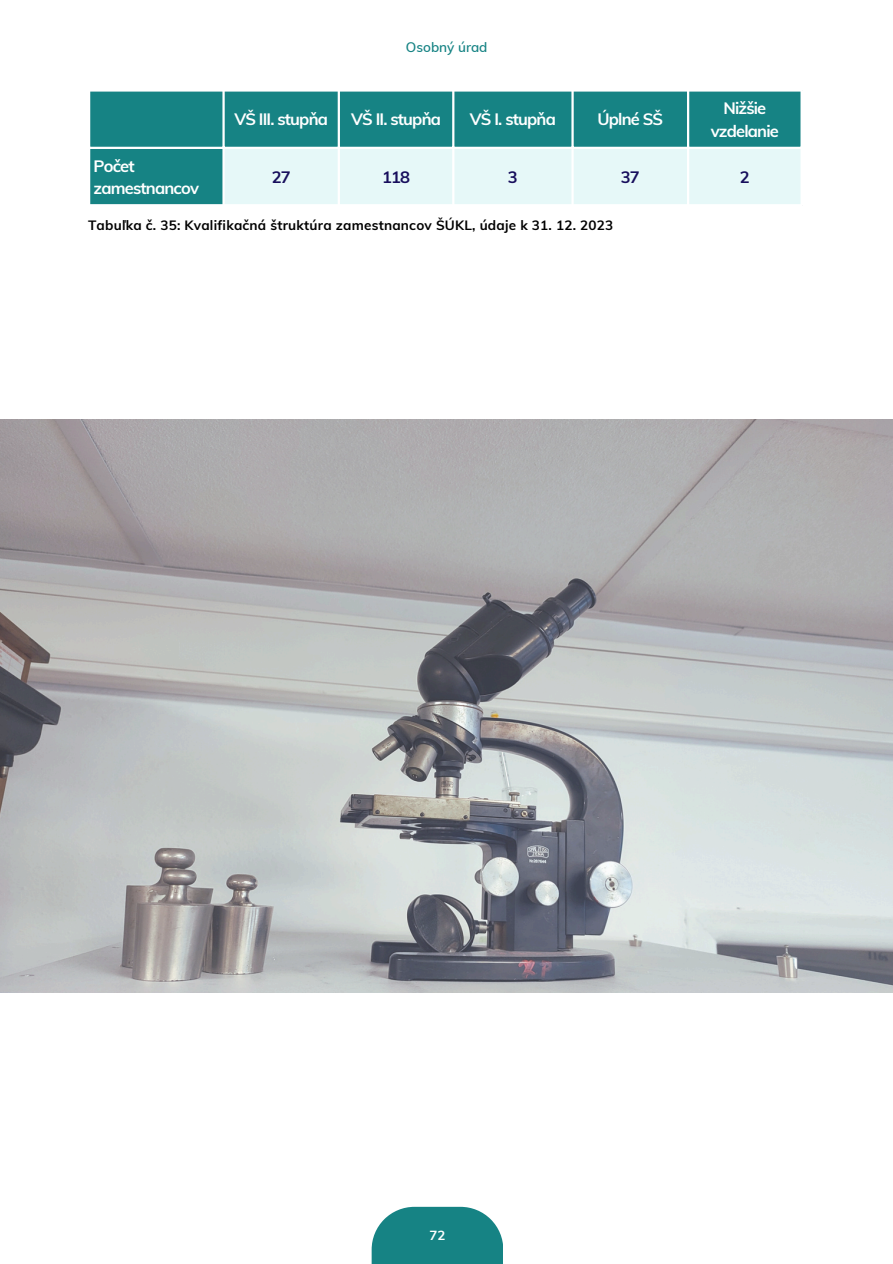
<style>
.page{position:relative;width:893px;height:1264px;background:#fff}
.page>*{position:absolute;margin:0;border:0;box-sizing:border-box;transform-origin:0 0}
.t1{font:700 16.5px/22.5px "Muli";letter-spacing:-.05em;color:#fff;text-align:center}
.t2{font:700 16.5px "Muli";letter-spacing:-.05em;color:#170e5c}
.t3{font:700 13.5px "Muli";letter-spacing:.015em;color:#000}
.t4{font:600 13.5px "Muli";color:#168384}
.t5{font:700 13.2px "Muli";color:#fff}
</style>
<div class="page">
<div style="left:371px;top:1206px;width:132px;height:57px;background:#168384"></div>
<div style="left:90px;top:92px;width:710px;height:112px;background:#168384"></div>
<div style="left:225px;top:149px;width:575px;height:55px;background:#e6f8f8"></div>
<hr style="left:222px;top:92px;width:3px;height:112px;background:#fff">
<hr style="left:338px;top:92px;width:2px;height:112px;background:#fff">
<hr style="left:452px;top:92px;width:2px;height:112px;background:#fff">
<hr style="left:571px;top:92px;width:2px;height:112px;background:#fff">
<hr style="left:687px;top:92px;width:2px;height:112px;background:#fff">
<hr style="left:88px;top:147px;width:714px;height:2px;background:#fff">
<img style="left:0;top:420px;width:892px;height:572px">
<h1 class="t4" style="left:406px;top:38px;width:83px">Osobný úrad</h1>
<p class="t1" style="left:94px;top:154px;width:107px;text-align:left">Počet zamestnancov</p>
<p class="t1" style="left:234px;top:108px;width:95px">VŠ III. stupňa</p>
<p class="t1" style="left:351px;top:108px;width:91px">VŠ II. stupňa</p>
<p class="t1" style="left:470px;top:108px;width:87px">VŠ I. stupňa</p>
<p class="t1" style="left:597px;top:108px;width:67px">Úplné SŠ</p>
<p class="t1" style="left:710px;top:97px;width:70px">Nižšie vzdelanie</p>
<p class="t2" style="left:272px;top:166px;width:20px">27</p>
<p class="t2" style="left:382px;top:166px;width:30px">118</p>
<p class="t2" style="left:508px;top:166px;width:11px">3</p>
<p class="t2" style="left:620px;top:166px;width:20px">37</p>
<p class="t2" style="left:739px;top:166px;width:11px">2</p>
<p class="t3" style="left:88px;top:216px;width:527px">Tabuľka č. 35: Kvalifikačná štruktúra zamestnancov ŠÚKL, údaje k 31. 12. 2023</p>
<p class="t5" style="left:429px;top:1226px;width:17px">72</p>
</div>
